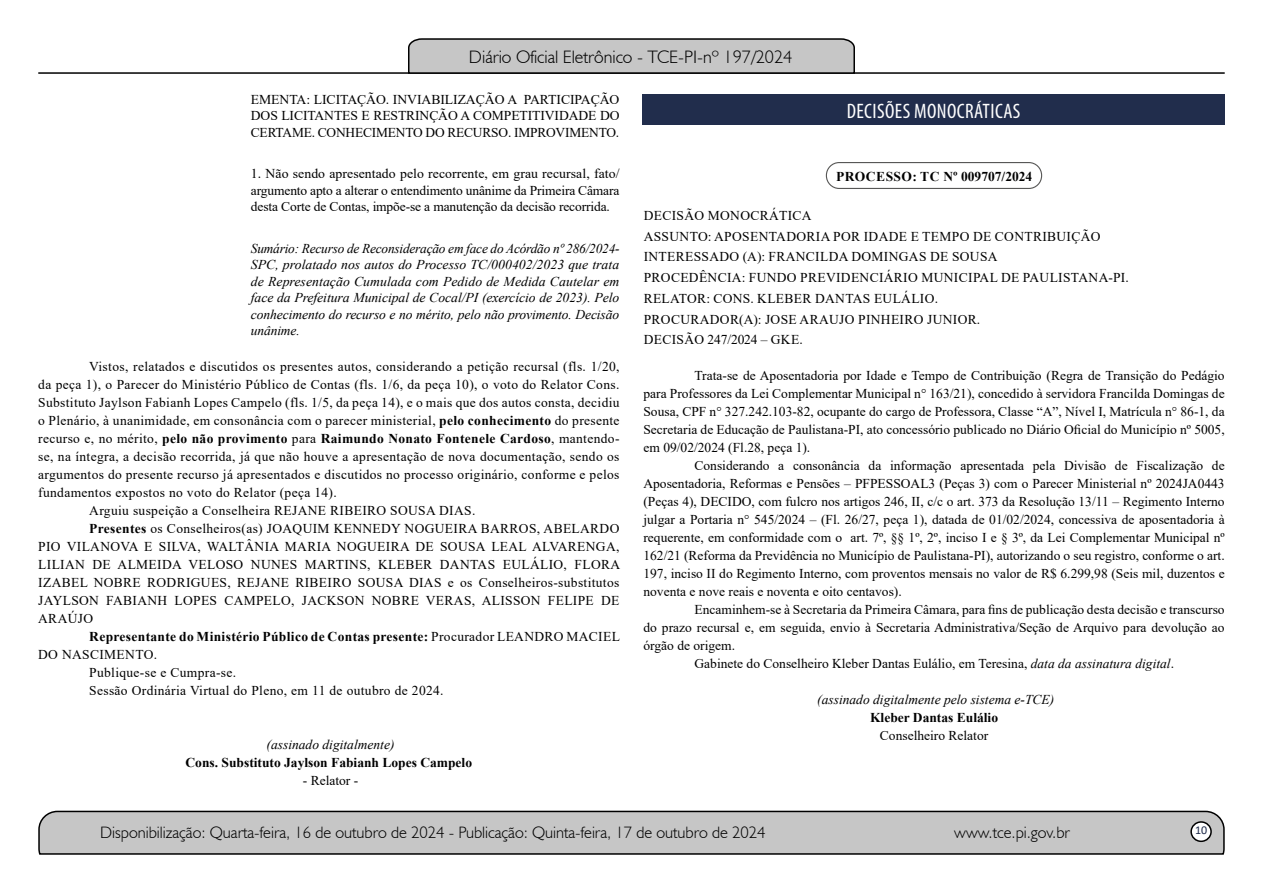
<style>
.page{position:relative;width:1263px;height:893px;background:#fff}
.page>*{position:absolute;margin:0;border:0;box-sizing:border-box;transform-origin:0 0}
.t1{font:condensed 21px "Myriad Pro";letter-spacing:.02em;color:#fff}
.t2{font:300 18px "Humanist 521 BT";color:#000}
.t3{font:300 16.5px "Humanist 521 BT";color:#000}
.t4{font:13.5px/18px "Times New Roman";letter-spacing:.025em;color:#000;text-align:justify}
.t5{font:italic 13.5px/16.5px "Times New Roman";color:#000;text-align:justify}
.t6{font:13.5px "Times New Roman";color:#000}
.t7{font:700 13.5px "Times New Roman";letter-spacing:.025em;color:#000}
.t8{font:700 13.5px "Times New Roman";color:#000}
.t9{font:12px "Calibri";color:#212d4c}
.s1{font-weight:700}
.s2{font-weight:400}
.s3{font-style:italic}
</style>
<div class="page">
<svg style="left:38px;top:810px;width:1187px;height:45px"></svg>
<div style="left:1191px;top:822px;width:20px;height:19px;background:#fff;border-radius:50%"></div>
<div style="left:1190px;top:821px;width:22px;height:21px;border:2px solid #000;border-radius:50%"></div>
<hr style="left:38px;top:72px;width:1187px;height:2px;background:#000">
<svg style="left:407px;top:38px;width:449px;height:36px"></svg>
<div style="left:642px;top:94px;width:583px;height:31px;background:#212d4c"></div>
<div style="left:826px;top:162px;width:216px;height:27px;border:1px solid #575756;border-radius:13px"></div>
<h2 class="t2" style="left:469px;top:46px;width:325px">Diário Oficial Eletrônico - TCE-PI-nº 197/2024</h2>
<p class="t4" style="left:251px;top:91px;width:370px;line-height:16.5px">EMENTA: LICITAÇÃO. INVIABILIZAÇÃO A PARTICIPAÇÃO DOS LICITANTES E RESTRINÇÃO A COMPETITIVIDADE DO CERTAME. CONHECIMENTO DO RECURSO. IMPROVIMENTO.</p>
<p class="t4" style="left:251px;top:165px;width:370px;line-height:16.5px">1. Não sendo apresentado pelo recorrente, em grau recursal, fato/ argumento apto a alterar o entendimento unânime da Primeira Câmara desta Corte de Contas, impõe-se a manutenção da decisão recorrida.</p>
<p class="t5" style="left:251px;top:240px;width:370px">Sumário: Recurso de Reconsideração em face do Acórdão nº 286/2024- SPC, prolatado nos autos do Processo TC/000402/2023 que trata de Representação Cumulada com Pedido de Medida Cautelar em face da Prefeitura Municipal de Cocal/PI (exercício de 2023). Pelo conhecimento do recurso e no mérito, pelo não provimento. Decisão unânime.</p>
<p class="t4" style="left:89px;top:357px;width:532px">Vistos, relatados e discutidos os presentes autos, considerando a petição recursal (fls. 1/20,</p>
<p class="t4" style="left:38px;top:375px;width:583px">da peça 1), o Parecer do Ministério Público de Contas (fls. 1/6, da peça 10), o voto do Relator Cons.</p>
<p class="t4" style="left:38px;top:393px;width:583px">Substituto Jaylson Fabianh Lopes Campelo (fls. 1/5, da peça 14), e o mais que dos autos consta, decidiu</p>
<p class="t4" style="left:38px;top:411px;width:583px">o Plenário, à unanimidade, em consonância com o parecer ministerial, <span class="s1">pelo conhecimento</span> do presente</p>
<p class="t7" style="left:38px;top:429px;width:583px"><span class="s2">recurso e, no mérito,</span> pelo não provimento <span class="s2">para</span> Raimundo Nonato Fontenele Cardoso<span class="s2">, mantendo-</span></p>
<p class="t4" style="left:38px;top:447px;width:583px">se, na íntegra, a decisão recorrida, já que não houve a apresentação de nova documentação, sendo os</p>
<p class="t4" style="left:38px;top:465px;width:583px">argumentos do presente recurso já apresentados e discutidos no processo originário, conforme e pelos</p>
<p class="t4" style="left:38px;top:483px;width:300px">fundamentos expostos no voto do Relator (peça 14).</p>
<p class="t4" style="left:89px;top:501px;width:388px">Arguiu suspeição a Conselheira REJANE RIBEIRO SOUSA DIAS.</p>
<p class="t4" style="left:89px;top:519px;width:532px"><span class="s1">Presentes</span> os Conselheiros(as) JOAQUIM KENNEDY NOGUEIRA BARROS, ABELARDO</p>
<p class="t4" style="left:38px;top:537px;width:583px">PIO VILANOVA E SILVA, WALTÂNIA MARIA NOGUEIRA DE SOUSA LEAL ALVARENGA,</p>
<p class="t4" style="left:38px;top:555px;width:583px">LILIAN DE ALMEIDA VELOSO NUNES MARTINS, KLEBER DANTAS EULÁLIO, FLORA</p>
<p class="t4" style="left:38px;top:573px;width:583px">IZABEL NOBRE RODRIGUES, REJANE RIBEIRO SOUSA DIAS e os Conselheiros-substitutos</p>
<p class="t4" style="left:38px;top:591px;width:583px">JAYLSON FABIANH LOPES CAMPELO, JACKSON NOBRE VERAS, ALISSON FELIPE DE</p>
<p class="t4" style="left:38px;top:609px;width:56px">ARAÚJO</p>
<p class="t7" style="left:89px;top:627px;width:532px">Representante do Ministério Público de Contas presente: <span class="s2">Procurador LEANDRO MACIEL</span></p>
<p class="t4" style="left:38px;top:645px;width:120px">DO NASCIMENTO.</p>
<p class="t4" style="left:89px;top:663px;width:148px">Publique-se e Cumpra-se.</p>
<p class="t4" style="left:89px;top:681px;width:356px">Sessão Ordinária Virtual do Pleno, em 11 de outubro de 2024.</p>
<h1 class="t1" style="left:847px;top:98px;width:175px">DECISÕES MONOCRÁTICAS</h1>
<p class="t7" style="left:836px;top:167px;width:198px">PROCESSO: TC Nº 009707/2024</p>
<p class="t4" style="left:644px;top:204px;width:487px;line-height:20.7px;text-align:left">DECISÃO MONOCRÁTICA<br>ASSUNTO: APOSENTADORIA POR IDADE E TEMPO DE CONTRIBUIÇÃO INTERESSADO (A): FRANCILDA DOMINGAS DE SOUSA<br>PROCEDÊNCIA: FUNDO PREVIDENCIÁRIO MUNICIPAL DE PAULISTANA-PI.<br>RELATOR: CONS. KLEBER DANTAS EULÁLIO.<br>PROCURADOR(A): JOSE ARAUJO PINHEIRO JUNIOR.<br>DECISÃO 247/2024 – GKE.</p>
<p class="t4" style="left:643px;top:366px;width:583px;text-indent:51px">Trata-se de Aposentadoria por Idade e Tempo de Contribuição (Regra de Transição do Pedágio para Professores da Lei Complementar Municipal n° 163/21), concedido à servidora Francilda Domingas de Sousa, CPF n° 327.242.103-82, ocupante do cargo de Professora, Classe “A”, Nível I, Matrícula n° 86-1, da Secretaria de Educação de Paulistana-PI, ato concessório publicado no Diário Oficial do Município nº 5005, em 09/02/2024 (Fl.28, peça 1).</p>
<p class="t4" style="left:643px;top:456px;width:583px;text-indent:51px">Considerando a consonância da informação apresentada pela Divisão de Fiscalização de Aposentadoria, Reformas e Pensões – PFPESSOAL3 (Peças 3) com o Parecer Ministerial nº 2024JA0443 (Peças 4), DECIDO, com fulcro nos artigos 246, II, c/c o art. 373 da Resolução 13/11 – Regimento Interno julgar a Portaria n° 545/2024 – (Fl. 26/27, peça 1), datada de 01/02/2024, concessiva de aposentadoria à requerente, em conformidade com o art. 7º, §§ 1º, 2º, inciso I e § 3º, da Lei Complementar Municipal nº 162/21 (Reforma da Previdência no Município de Paulistana-PI), autorizando o seu registro, conforme o art.<br>197, inciso II do Regimento Interno, com proventos mensais no valor de R$ 6.299,98 (Seis mil, duzentos e noventa e nove reais e noventa e oito centavos).</p>
<p class="t6" style="left:694px;top:600px;width:532px">Encaminhem-se à Secretaria da Primeira Câmara, para fins de publicação desta decisão e transcurso</p>
<p class="t6" style="left:643px;top:618px;width:583px">do prazo recursal e, em seguida, envio à Secretaria Administrativa/Seção de Arquivo para devolução ao</p>
<p class="t6" style="left:643px;top:636px;width:93px">órgão de origem.</p>
<p class="t6" style="left:694px;top:654px;width:481px">Gabinete do Conselheiro Kleber Dantas Eulálio, em Teresina, <span class="s3">data da assinatura digital</span>.</p>
<p class="t5" style="left:817px;top:691px;width:238px">(assinado digitalmente pelo sistema e-TCE)</p>
<p class="t8" style="left:870px;top:708px;width:130px">Kleber Dantas Eulálio</p>
<p class="t6" style="left:880px;top:726px;width:110px">Conselheiro Relator</p>
<p class="t5" style="left:267px;top:736px;width:129px">(assinado digitalmente)</p>
<p class="t8" style="left:186px;top:753px;width:288px">Cons. Substituto Jaylson Fabianh Lopes Campelo</p>
<p class="t6" style="left:303px;top:771px;width:57px">- Relator -</p>
<p class="t3" style="left:100px;top:822px;width:667px">Disponibilização: Quarta-feira, 16 de outubro de 2024 - Publicação: Quinta-feira, 17 de outubro de 2024</p>
<p class="t3" style="left:954px;top:822px;width:117px">www.tce.pi.gov.br</p>
<p class="t9" style="left:1195px;top:821px;width:14px">10</p>
</div>
